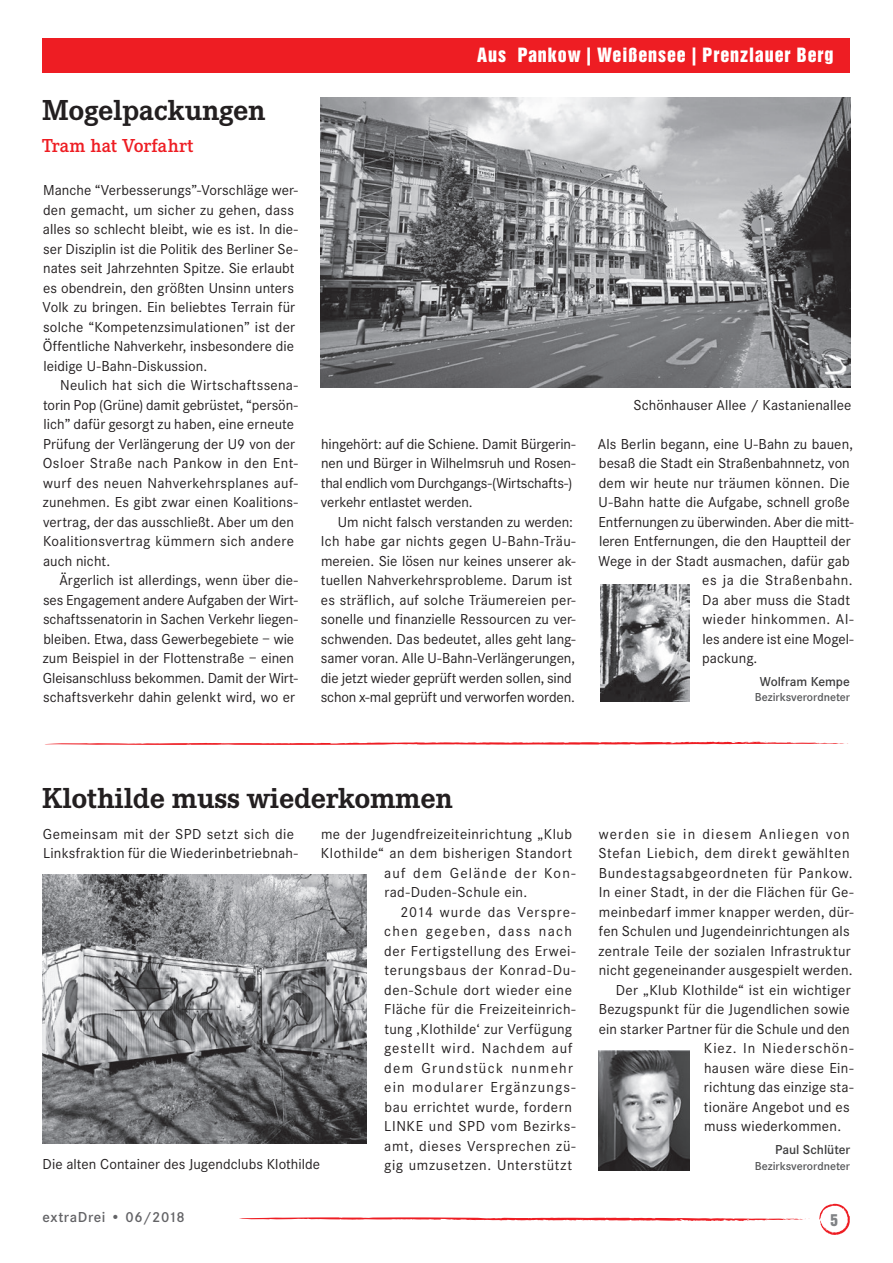
<style>
.page{position:relative;width:893px;height:1263px;background:#fff}
.page>*{position:absolute;margin:0;border:0;box-sizing:border-box;transform-origin:0 0}
.t1{font:700 30px "Corporate E";letter-spacing:-.01em;color:#231f20}
.t2{font:600 19.5px "Corporate E";letter-spacing:.01em;color:#ee1d23}
.t3{font:18px "Helvetica Inserat LT Std";letter-spacing:.05em;color:#fff}
.t4{font:15px/19.5px "Corporate S";letter-spacing:.01em;color:#231f20}
.t5{font:15px/19.5px "Corporate S";letter-spacing:-.01em;color:#231f20}
.t6{font:15px "Corporate S";letter-spacing:.04em;color:#231f20}
.t7{font:15px "Corporate S";letter-spacing:.05em;color:#231f20}
.t8{font:15px "Corporate S";letter-spacing:.035em;color:#231f20}
.t9{font:15px "Corporate S";letter-spacing:.03em;color:#231f20}
.t10{font:15px "Corporate S";letter-spacing:.045em;color:#231f20}
.t11{font:15px "Corporate S";letter-spacing:.075em;color:#231f20}
.t12{font:15px "Corporate S";letter-spacing:.065em;color:#231f20}
.t13{font:15px "Corporate S";letter-spacing:.09em;color:#231f20}
.t14{font:15px "Corporate S";letter-spacing:.08em;color:#231f20}
.t15{font:15px "Corporate S";letter-spacing:.06em;color:#231f20}
.t16{font:600 15px "Corporate S";letter-spacing:.04em;color:#636366}
.t17{font:15px "Helvetica Inserat LT Std";color:#808285}
.t18{font:600 13.5px "Corporate S";color:#3e3e3f}
.t19{font:600 12px "Corporate S";color:#57585a}
</style>
<div class="page">
<svg style="left:239px;top:1217px;width:571px;height:4px"></svg>
<svg style="left:819px;top:1204px;width:31px;height:31px"></svg>
<svg style="left:45px;top:742px;width:803px;height:3px"></svg>
<div style="left:43px;top:38px;width:807px;height:34px;background:#ee1d23"></div>
<img style="left:598px;top:1050px;width:92px;height:120px">
<img style="left:320px;top:98px;width:530px;height:289px">
<img style="left:43px;top:874px;width:324px;height:270px">
<img style="left:600px;top:585px;width:90px;height:117px">
<h1 class="t1" style="left:42px;top:93px;width:225px">Mogelpackungen</h1>
<h2 class="t2" style="left:42px;top:135px;width:153px">Tram hat Vorfahrt</h2>
<p class="t4" style="left:43px;top:181px;width:257px">Manche “Verbesserungs”-Vorschläge wer&shy;den gemacht, um sicher zu gehen, dass alles so schlecht bleibt, wie es ist. In die&shy;ser Disziplin ist die Politik des Berliner Se&shy;nates seit Jahrzehnten Spitze. Sie erlaubt es obendrein, den größten Unsinn unters Volk zu bringen. Ein beliebtes Terrain für solche “Kompetenzsimulationen” ist der Öffentliche Nahverkehr, insbesondere die leidige U-Bahn-Diskussion.</p>
<p class="t4" style="left:43px;top:376px;width:257px;text-indent:17px">Neulich hat sich die Wirtschaftssena&shy;torin Pop (Grüne) damit gebrüstet, “persön&shy;lich” dafür gesorgt zu haben, eine erneute Prüfung der Verlängerung der U9 von der Osloer Straße nach Pankow in den Ent&shy;wurf des neuen Nahverkehrsplanes auf&shy;zunehmen. Es gibt zwar einen Koalitions&shy;vertrag, der das ausschließt. Aber um den Koalitionsvertrag kümmern sich andere auch nicht.</p>
<p class="t4" style="left:43px;top:571px;width:257px;text-indent:17px">Ärgerlich ist allerdings, wenn über die&shy;ses Engagement andere Aufgaben der Wirt&shy;schaftssenatorin in Sachen Verkehr liegen&shy;bleiben. Etwa, dass Gewerbegebiete – wie zum Beispiel in der Flottenstraße – einen Gleisanschluss bekommen. Damit der Wirt&shy;schaftsverkehr dahin gelenkt wird, wo er</p>
<p class="t3" style="left:477px;top:45px;width:358px">Aus Pankow | Weißensee | Prenzlauer Berg</p>
<p class="t5" style="left:321px;top:434px;width:256px">hingehört: auf die Schiene. Damit Bürgerin&shy;nen und Bürger in Wilhelmsruh und Rosen&shy;thal endlich vom Durchgangs-(Wirtschafts-) verkehr entlastet werden.</p>
<p class="t4" style="left:321px;top:512px;width:256px;text-indent:17px">Um nicht falsch verstanden zu werden:<br>Ich habe gar nichts gegen U-Bahn-Träu&shy;mereien. Sie lösen nur keines unserer ak&shy;tuellen Nahverkehrsprobleme. Darum ist es sträflich, auf solche Träumereien per&shy;sonelle und finanzielle Ressourcen zu ver&shy;schwenden. Das bedeutet, alles geht lang&shy;samer voran. Alle U-Bahn-Verlängerungen, die jetzt wieder geprüft werden sollen, sind schon x-mal geprüft und verworfen worden.</p>
<p class="t4" style="left:633px;top:395px;width:220px">Schönhauser Allee / Kastanienallee</p>
<p class="t4" style="left:598px;top:434px;width:257px">Als Berlin begann, eine U-Bahn zu bauen,</p>
<p class="t4" style="left:599px;top:454px;width:252px">besaß die Stadt ein Straßenbahnnetz, von</p>
<p class="t4" style="left:599px;top:473px;width:253px">dem wir heute nur träumen können. Die</p>
<p class="t4" style="left:599px;top:493px;width:253px">U-Bahn hatte die Aufgabe, schnell große</p>
<p class="t4" style="left:599px;top:512px;width:256px">Entfernungen zu überwinden. Aber die mitt-</p>
<p class="t4" style="left:599px;top:532px;width:253px">leren Entfernungen, die den Hauptteil der</p>
<p class="t4" style="left:599px;top:551px;width:253px">Wege in der Stadt ausmachen, dafür gab</p>
<p class="t6" style="left:702px;top:572px;width:152px">es ja die Straßenbahn.</p>
<p class="t4" style="left:702px;top:590px;width:149px">Da aber muss die Stadt</p>
<p class="t8" style="left:702px;top:611px;width:153px">wieder hinkommen. Al-</p>
<p class="t4" style="left:702px;top:629px;width:152px">les andere ist eine Mogel-</p>
<p class="t4" style="left:702px;top:649px;width:57px">packung.</p>
<p class="t18" style="left:760px;top:673px;width:91px">Wolfram Kempe</p>
<p class="t19" style="left:755px;top:691px;width:97px">Bezirksverordneter</p>
<h1 class="t1" style="left:42px;top:781px;width:412px">Klothilde muss wiederkommen</h1>
<p class="t4" style="left:43px;top:824px;width:257px">Gemeinsam mit der SPD setzt sich die<br>Linksfraktion für die Wiederinbetriebnah-</p>
<p class="t9" style="left:321px;top:825px;width:252px">me der Jugendfreizeiteinrichtung „Klub</p>
<p class="t8" style="left:321px;top:845px;width:253px">Klothilde“ an dem bisherigen Standort</p>
<p class="t14" style="left:384px;top:864px;width:193px">auf dem Gelände der Kon-</p>
<p class="t4" style="left:384px;top:883px;width:144px">rad-Duden-Schule ein.</p>
<p class="t12" style="left:400px;top:903px;width:177px">2014 wurde das Verspre-</p>
<p class="t13" style="left:384px;top:923px;width:189px">chen gegeben, dass nach</p>
<p class="t6" style="left:384px;top:942px;width:193px">der Fertigstellung des Erwei-</p>
<p class="t7" style="left:384px;top:962px;width:193px">terungsbaus der Konrad-Du-</p>
<p class="t6" style="left:384px;top:981px;width:189px">den-Schule dort wieder eine</p>
<p class="t9" style="left:384px;top:1001px;width:193px">Fläche für die Freizeiteinrich-</p>
<p class="t4" style="left:384px;top:1019px;width:189px">tung ‚Klothilde‘ zur Verfügung</p>
<p class="t12" style="left:384px;top:1040px;width:190px">gestellt wird. Nachdem auf</p>
<p class="t13" style="left:384px;top:1059px;width:190px">dem Grundstück nunmehr</p>
<p class="t11" style="left:384px;top:1079px;width:193px">ein modularer Ergänzungs-</p>
<p class="t8" style="left:385px;top:1098px;width:189px">bau errichtet wurde, fordern</p>
<p class="t6" style="left:384px;top:1118px;width:193px">LINKE und SPD vom Bezirks-</p>
<p class="t7" style="left:384px;top:1137px;width:193px">amt, dieses Versprechen zü-</p>
<p class="t10" style="left:384px;top:1157px;width:190px">gig umzusetzen. Unterstützt</p>
<p class="t4" style="left:43px;top:1155px;width:279px">Die alten Container des Jugendclubs Klothilde</p>
<p class="t11" style="left:599px;top:825px;width:252px">werden sie in diesem Anliegen von</p>
<p class="t10" style="left:598px;top:845px;width:253px">Stefan Liebich, dem direkt gewählten</p>
<p class="t7" style="left:599px;top:864px;width:256px">Bundestagsabgeordneten für Pankow.</p>
<p class="t4" style="left:599px;top:883px;width:256px">In einer Stadt, in der die Flächen für Ge-</p>
<p class="t4" style="left:599px;top:902px;width:256px">meinbedarf immer knapper werden, dür-</p>
<p class="t4" style="left:599px;top:922px;width:252px">fen Schulen und Jugendeinrichtungen als</p>
<p class="t4" style="left:599px;top:941px;width:254px">zentrale Teile der sozialen Infrastruktur</p>
<p class="t4" style="left:599px;top:961px;width:255px">nicht gegeneinander ausgespielt werden.</p>
<p class="t4" style="left:616px;top:980px;width:237px">Der „Klub Klothilde“ ist ein wichtiger</p>
<p class="t4" style="left:599px;top:1000px;width:253px">Bezugspunkt für die Jugendlichen sowie</p>
<p class="t4" style="left:599px;top:1019px;width:253px">ein starker Partner für die Schule und den</p>
<p class="t15" style="left:704px;top:1040px;width:151px">Kiez. In Niederschön-</p>
<p class="t4" style="left:704px;top:1058px;width:151px">hausen wäre diese Ein-</p>
<p class="t4" style="left:704px;top:1078px;width:151px">richtung das einzige sta-</p>
<p class="t4" style="left:704px;top:1097px;width:147px">tionäre Angebot und es</p>
<p class="t4" style="left:704px;top:1117px;width:139px">muss wiederkommen.</p>
<p class="t18" style="left:775px;top:1141px;width:77px">Paul Schlüter</p>
<p class="t19" style="left:755px;top:1159px;width:97px">Bezirksverordneter</p>
<p class="t16" style="left:43px;top:1209px;width:144px">extraDrei • 06/2018</p>
<p class="t17" style="left:830px;top:1211px;width:9px">5</p>
</div>
